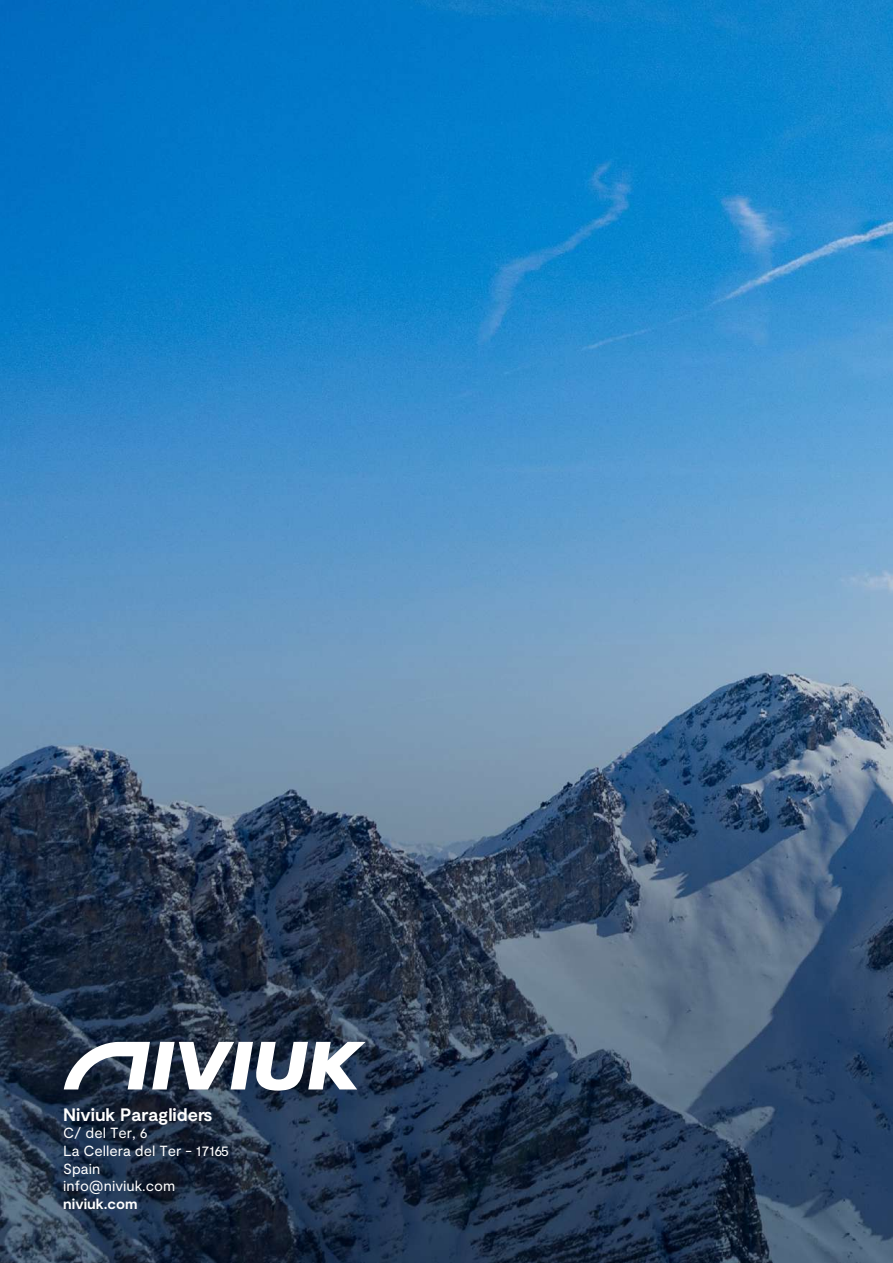
<style>
.page{position:relative;width:893px;height:1263px;background:#fff}
.page>*{position:absolute;margin:0;border:0;box-sizing:border-box;transform-origin:0 0}
.t1{font:700 18px "Moderat";color:#fff}
.t2{font:14.7px/17.7px "Moderat";color:#fff}
.t3{font:700 14.7px "Moderat";color:#fff}
</style>
<div class="page">
<img style="left:0;top:0;width:893px;height:1263px">
<svg style="left:64px;top:1042px;width:302px;height:48px"></svg>
<p class="t1" style="left:63px;top:1104px;width:151px">Niviuk Paragliders</p>
<p class="t2" style="left:63px;top:1125px;width:167px">C/ del Ter, 6<br>La Cellera del Ter - 17165<br>Spain<br>info@niviuk.com</p>
<p class="t3" style="left:63px;top:1195px;width:76px">niviuk.com</p>
</div>
